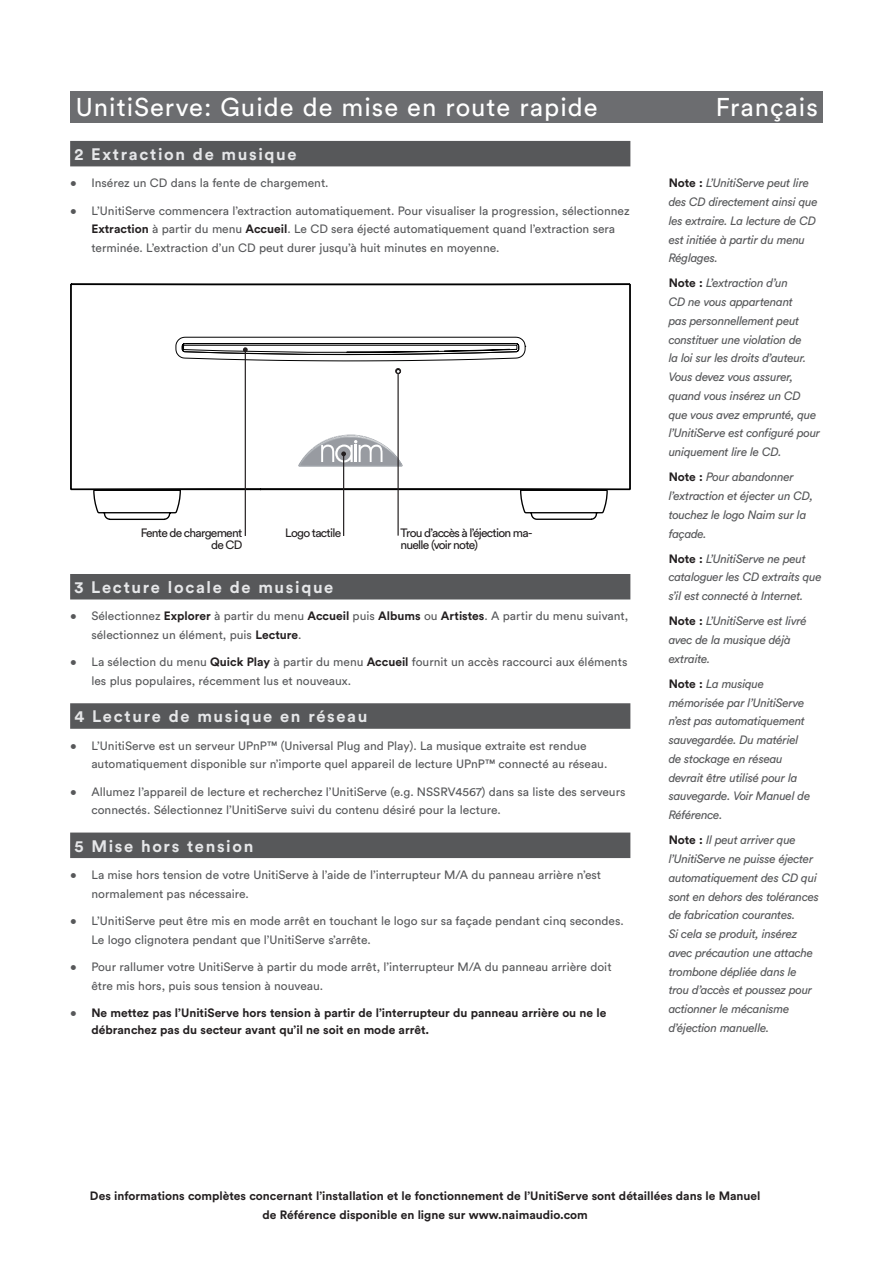
<style>
.page{position:relative;width:893px;height:1263px;background:#fff}
.page>*{position:absolute;margin:0;border:0;box-sizing:border-box;transform-origin:0 0}
.Banner{font:25.5px "Circular Std";letter-spacing:.04em;color:#fff}
.Bold_headers{font:700 16.5px "Circular Std";letter-spacing:.1em;color:#e6e7e9}
.Intro_Text{font:12px/18.8px "Circular Std";color:#57585a}
.Note{font:italic 12px/18.8px "Circular Std";letter-spacing:-.025em;color:#57585a}
.Second_Section_Head{font:700 12px/18.8px "Circular Std";color:#231f20;text-align:center}
.Intro_Text-2{font:700 12px/17.2px "Circular Std";color:#231f20}
.Diag_Label__L{font:12px/12px "Circular Std";letter-spacing:-.06em;color:#231f20}
.Diag_Label__R{font:12px/12px "Circular Std";letter-spacing:-.06em;color:#231f20;text-align:right}
.s1{font-weight:700;color:#231f20}
.s2{font-weight:400;color:#57585a}
.s3{font-weight:700;font-style:normal;color:#231f20}
</style>
<div class="page">
<div style="left:70px;top:141px;width:560px;height:25px;background:#57585a"></div>
<div style="left:70px;top:574px;width:560px;height:25px;background:#57585a"></div>
<div style="left:70px;top:703px;width:560px;height:26px;background:#57585a"></div>
<div style="left:70px;top:832px;width:560px;height:26px;background:#57585a"></div>
<div style="left:70px;top:91px;width:753px;height:32px;background:#6c6d70"></div>
<svg style="left:93px;top:491px;width:515px;height:29px"></svg>
<svg style="left:70px;top:283px;width:560px;height:208px"></svg>
<hr style="left:70px;top:284px;width:2px;height:205px;background:#000">
<hr style="left:629px;top:284px;width:1px;height:205px;background:#000">
<hr style="left:245px;top:350px;width:1px;height:186px;background:#231f20">
<svg style="left:175px;top:336px;width:351px;height:26px"></svg>
<hr style="left:343px;top:454px;width:1px;height:82px;background:#231f20">
<svg style="left:298px;top:434px;width:105px;height:32px"></svg>
<hr style="left:397px;top:373px;width:2px;height:163px;background:#231f20">
<svg style="left:395px;top:368px;width:6px;height:6px"></svg>
<p class="Banner" style="left:76px;top:92px;width:523px">UnitiServe: Guide de mise en route rapide</p>
<p class="Banner" style="left:716px;top:92px;width:104px">Français</p>
<p class="Bold_headers" style="left:74px;top:144px;width:224px">2 Extraction de musique</p>
<p class="Intro_Text" style="left:70px;top:174px;width:260px">• Insérez un CD dans la fente de chargement.</p>
<p class="Intro_Text" style="left:91px;top:201px;width:540px;text-indent:-21px">• L’UnitiServe commencera l’extraction automatiquement. Pour visualiser la progression, sélectionnez<br><span class="s1">Extraction</span> à partir du menu <span class="s1">Accueil</span>. Le CD sera éjecté automatiquement quand l’extraction sera terminée. L’extraction d’un CD peut durer jusqu’à huit minutes en moyenne.</p>
<p class="Diag_Label__R" style="left:141px;top:526px;width:103px">Fente de chargement de CD</p>
<p class="Diag_Label__R" style="left:285px;top:526px;width:58px">Logo tactile</p>
<p class="Diag_Label__L" style="left:401px;top:526px;width:133px">Trou d’accès à l’éjection ma&shy;nuelle (voir note)</p>
<p class="Bold_headers" style="left:74px;top:577px;width:260px">3 Lecture locale de musique</p>
<p class="Intro_Text" style="left:91px;top:607px;width:538px;text-indent:-21px">• Sélectionnez <span class="s1">Explorer</span> à partir du menu <span class="s1">Accueil</span> puis <span class="s1">Albums</span> ou <span class="s1">Artistes</span>. A partir du menu suivant, sélectionnez un élément, puis <span class="s1">Lecture</span>.</p>
<p class="Intro_Text" style="left:91px;top:653px;width:537px;text-indent:-21px">• La sélection du menu <span class="s1">Quick Play</span> à partir du menu <span class="s1">Accueil</span> fournit un accès raccourci aux éléments les plus populaires, récemment lus et nouveaux.</p>
<p class="Bold_headers" style="left:74px;top:706px;width:294px">4 Lecture de musique en réseau</p>
<p class="Intro_Text" style="left:91px;top:736px;width:517px;text-indent:-21px">• L’UnitiServe est un serveur UPnP™ (Universal Plug and Play). La musique extraite est rendue automatiquement disponible sur n’importe quel appareil de lecture UPnP™ connecté au réseau.</p>
<p class="Intro_Text" style="left:91px;top:782px;width:536px;text-indent:-21px">• Allumez l’appareil de lecture et recherchez l’UnitiServe (e.g. NSSRV4567) dans sa liste des serveurs connectés. Sélectionnez l’UnitiServe suivi du contenu désiré pour la lecture.</p>
<p class="Bold_headers" style="left:74px;top:835px;width:180px">5 Mise hors tension</p>
<p class="Intro_Text" style="left:91px;top:865px;width:511px;text-indent:-21px">• La mise hors tension de votre UnitiServe à l’aide de l’interrupteur M/A du panneau arrière n’est normalement pas nécessaire.</p>
<p class="Intro_Text" style="left:91px;top:911px;width:534px;text-indent:-21px">• L’UnitiServe peut être mis en mode arrêt en touchant le logo sur sa façade pendant cinq secondes.<br>Le logo clignotera pendant que l’UnitiServe s’arrête.</p>
<p class="Intro_Text" style="left:91px;top:957px;width:522px;text-indent:-21px">• Pour rallumer votre UnitiServe à partir du mode arrêt, l’interrupteur M/A du panneau arrière doit être mis hors, puis sous tension à nouveau.</p>
<p class="Intro_Text-2" style="left:91px;top:1004px;width:516px;text-indent:-21px"><span class="s2">•</span> Ne mettez pas l’UnitiServe hors tension à partir de l’interrupteur du panneau arrière ou ne le débranchez pas du secteur avant qu’il ne soit en mode arrêt.</p>
<p class="Note" style="left:669px;top:174px;width:151px"><span class="s3">Note :</span> L’UnitiServe peut lire des CD directement ainsi que les extraire. La lecture de CD est initiée à partir du menu<br>Réglages.</p>
<p class="Note" style="left:669px;top:274px;width:153px"><span class="s3">Note :</span> L’extraction d’un<br>CD ne vous appartenant<br>pas personnellement peut constituer une violation de<br>la loi sur les droits d’auteur.<br>Vous devez vous assurer, quand vous insérez un CD que vous avez emprunté, que l’UnitiServe est configuré pour uniquement lire le CD.</p>
<p class="Note" style="left:669px;top:468px;width:146px"><span class="s3">Note :</span> Pour abandonner l’extraction et éjecter un CD, touchez le logo Naim sur la façade.</p>
<p class="Note" style="left:669px;top:549px;width:155px"><span class="s3">Note :</span> L’UnitiServe ne peut cataloguer les CD extraits que s’il est connecté à Internet.</p>
<p class="Note" style="left:669px;top:612px;width:140px"><span class="s3">Note :</span> L’UnitiServe est livré avec de la musique déjà extraite.</p>
<p class="Note" style="left:669px;top:674px;width:143px"><span class="s3">Note :</span> La musique mémorisée par l’UnitiServe n’est pas automatiquement sauvegardée. Du matériel de stockage en réseau devrait être utilisé pour la sauvegarde. Voir Manuel de<br>Référence.</p>
<p class="Note" style="left:669px;top:831px;width:152px"><span class="s3">Note :</span> Il peut arriver que l’UnitiServe ne puisse éjecter automatiquement des CD qui sont en dehors des tolérances de fabrication courantes.<br>Si cela se produit, insérez avec précaution une attache trombone dépliée dans le trou d’accès et poussez pour actionner le mécanisme d’éjection manuelle.</p>
<p class="Second_Section_Head" style="left:90px;top:1186px;width:672px">Des informations complètes concernant l’installation et le fonctionnement de l’UnitiServe sont détaillées dans le Manuel de Référence disponible en ligne sur www.naimaudio.com</p>
</div>
